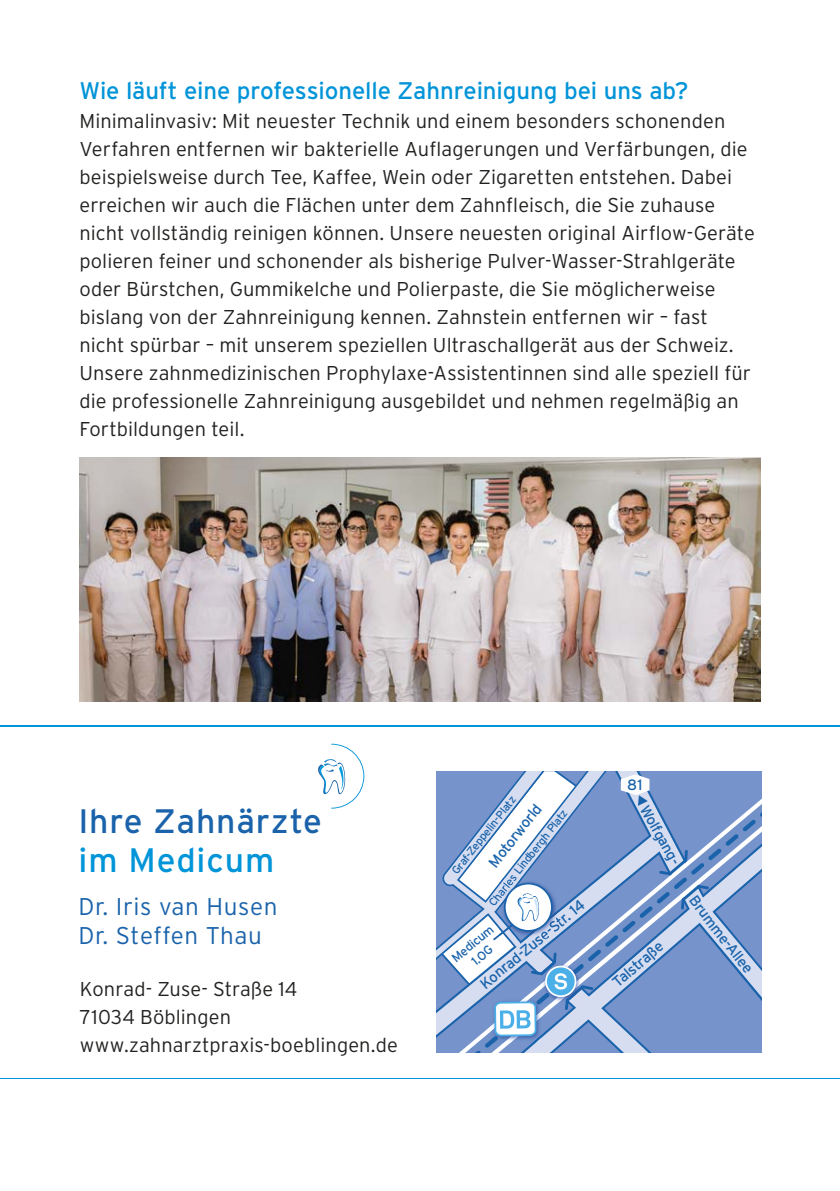
<style>
.page{position:relative;width:840px;height:1191px;background:#fff}
.page>*{position:absolute;margin:0;border:0;box-sizing:border-box;transform-origin:0 0}
.t1{font:33.8px "Interstate";letter-spacing:.025em;color:#1a63ab}
.t2{font:33.8px "Interstate";letter-spacing:.025em;color:#0094d8}
.t3{font:300 24.2px/29px "Interstate";letter-spacing:.025em;color:#1a63ab}
.t4{font:24px "Interstate";letter-spacing:-.005em;color:#0094d8}
.t5{font:300 20px/28px "Interstate";letter-spacing:.005em;color:#222221}
.t6{font:15px "Interstate";color:#1a63ab}
.t7{font:14.8px "Interstate";color:#1a63ab}
.t8{font:12.6px/15px "Interstate";color:#1a63ab;text-align:center}
.t9{font:11.2px "Interstate";color:#1a63ab}
</style>
<div class="page">
<hr style="left:0;top:1077px;width:839px;height:1px;background:#0094d8">
<img style="left:80px;top:457px;width:679px;height:244px">
<svg style="left:318px;top:743px;width:46px;height:65px"></svg>
<svg style="left:436px;top:771px;width:325px;height:281px;background:#95add7"></svg>
<hr style="left:0;top:726px;width:839px;height:1px;background:#0094d8">
<p class="t4" style="left:79px;top:76px;width:610px">Wie läuft eine professionelle Zahnreinigung bei uns ab?</p>
<p class="t5" style="left:79px;top:107px;width:676px">Minimalinvasiv: Mit neuester Technik und einem besonders schonenden Verfahren entfernen wir bakterielle Auflagerungen und Verfärbungen, die beispiels weise durch Tee, Kaffee, Wein oder Zigaretten entstehen. Dabei erreichen wir auch die Flächen unter dem Zahnfleisch, die Sie zu hause nicht vollständig reinigen können. Unsere neuesten original Airflow- Geräte polieren feiner und schonender als bisherige Pulver-Wasser-Strahlgeräte oder Bürstchen, Gummikelche und Polierpaste, die Sie möglicherweise bislang von der Zahnreinigung kennen. Zahnstein entfernen wir – fast nicht spürbar – mit unserem speziellen Ultraschallgerät aus der Schweiz.<br>Unsere zahnmedizinischen Prophylaxe-Assistentinnen sind alle speziell für die professionelle Zahnreinigung ausgebildet und nehmen regel mäßig an Fortbildungen teil.</p>
<h1 class="t1" style="left:78px;top:800px;width:245px">Ihre Zahnärzte</h1>
<h1 class="t2" style="left:78px;top:839px;width:197px">im Medicum</h1>
<p class="t3" style="left:78px;top:892px;width:200px">Dr. Iris van Husen<br>Dr. Steffen Thau</p>
<p class="t5" style="left:80px;top:975px;width:319px">Konrad- Zuse- Straße 14<br>71034 Böblingen www.zahnarztpraxis-boeblingen.de</p>
<p class="t9" style="left:448px;top:869px;width:98px;rotate:-52deg">Graf-Zeppelin-Platz</p>
<p class="t6" style="left:484px;top:859px;width:77px;rotate:-52deg">Motorworld</p>
<p class="t9" style="left:485px;top:900px;width:121px;rotate:-52deg">Charles Lindbergh Platz</p>
<p class="t8" style="left:448px;top:953px;width:47px;rotate:-39deg">Medicum<br>1.O G</p>
<p class="t6" style="left:476px;top:978px;width:129px;rotate:-39deg">Konrad-Zuse-Str.14</p>
<p class="t6" style="left:627px;top:775px;width:17px">81</p>
<p class="t7" style="left:651px;top:802px;width:67px;rotate:61deg">W olfgang-</p>
<p class="t6" style="left:608px;top:977px;width:63px;rotate:-41deg">Talstraße</p>
<p class="t7" style="left:699px;top:891px;width:32px;rotate:53deg">B rum</p>
<p class="t7" style="left:720px;top:920px;width:59px;rotate:51deg">m e-A llee</p>
</div>
